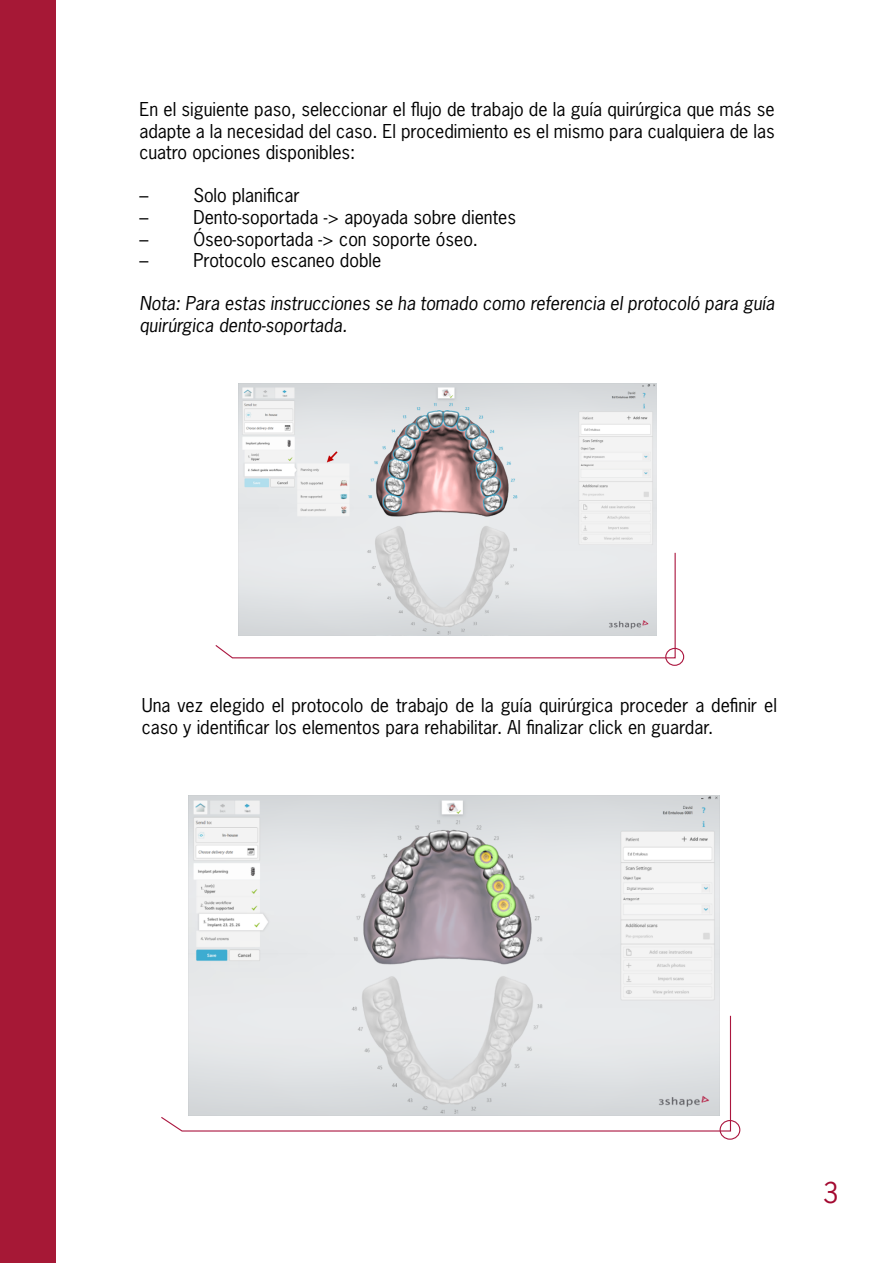
<style>
.page{position:relative;width:893px;height:1263px;background:#fff}
.page>*{position:absolute;margin:0;border:0;box-sizing:border-box;transform-origin:0 0}
.t1{font:27px "News Gothic Std";color:#a30930}
.t2{font:18px/21.6px "News Gothic Std";color:#000}
.t3{font:italic 18px/21.6px "News Gothic Std";color:#000}
</style>
<div class="page">
<img style="left:188px;top:795px;width:531px;height:220px">
<div style="left:0;top:0;width:55px;height:1263px;background:#a61836"></div>
<svg style="left:161px;top:1015px;width:571px;height:117px"></svg>
<div style="left:720px;top:1120px;width:20px;height:20px;border:1px solid #ab163f;border-radius:50%"></div>
<img style="left:239px;top:383px;width:418px;height:169px">
<svg style="left:215px;top:552px;width:461px;height:107px"></svg>
<div style="left:665px;top:648px;width:19px;height:18px;border:1px solid #ab163f;border-radius:50%"></div>
<p class="t2" style="left:139px;top:98px;width:637px;text-align:justify">En el siguiente paso, seleccionar el flujo de trabajo de la guía quirúrgica que más se adapte a la necesidad del caso. El procedimiento es el mismo para cualquiera de las cuatro opciones disponibles:</p>
<p class="t2" style="left:139px;top:185px;width:10px">–</p>
<p class="t2" style="left:193px;top:185px;width:108px">Solo planificar</p>
<p class="t2" style="left:139px;top:206px;width:10px">–</p>
<p class="t2" style="left:193px;top:206px;width:324px">Dento-soportada -&gt; apoyada sobre dientes</p>
<p class="t2" style="left:139px;top:228px;width:10px">–</p>
<p class="t2" style="left:193px;top:228px;width:286px">Óseo-soportada -&gt; con soporte óseo.</p>
<p class="t2" style="left:139px;top:250px;width:10px">–</p>
<p class="t2" style="left:193px;top:250px;width:190px">Protocolo escaneo doble</p>
<p class="t3" style="left:139px;top:293px;width:637px">Nota: Para estas instrucciones se ha tomado como referencia el protocoló para guía quirúrgica dento-soportada.</p>
<p class="t2" style="left:142px;top:695px;width:637px">Una vez elegido el protocolo de trabajo de la guía quirúrgica proceder a definir el caso y identificar los elementos para rehabilitar. Al finalizar click en guardar.</p>
<h1 class="t1" style="left:823px;top:1175px;width:17px">3</h1>
</div>
